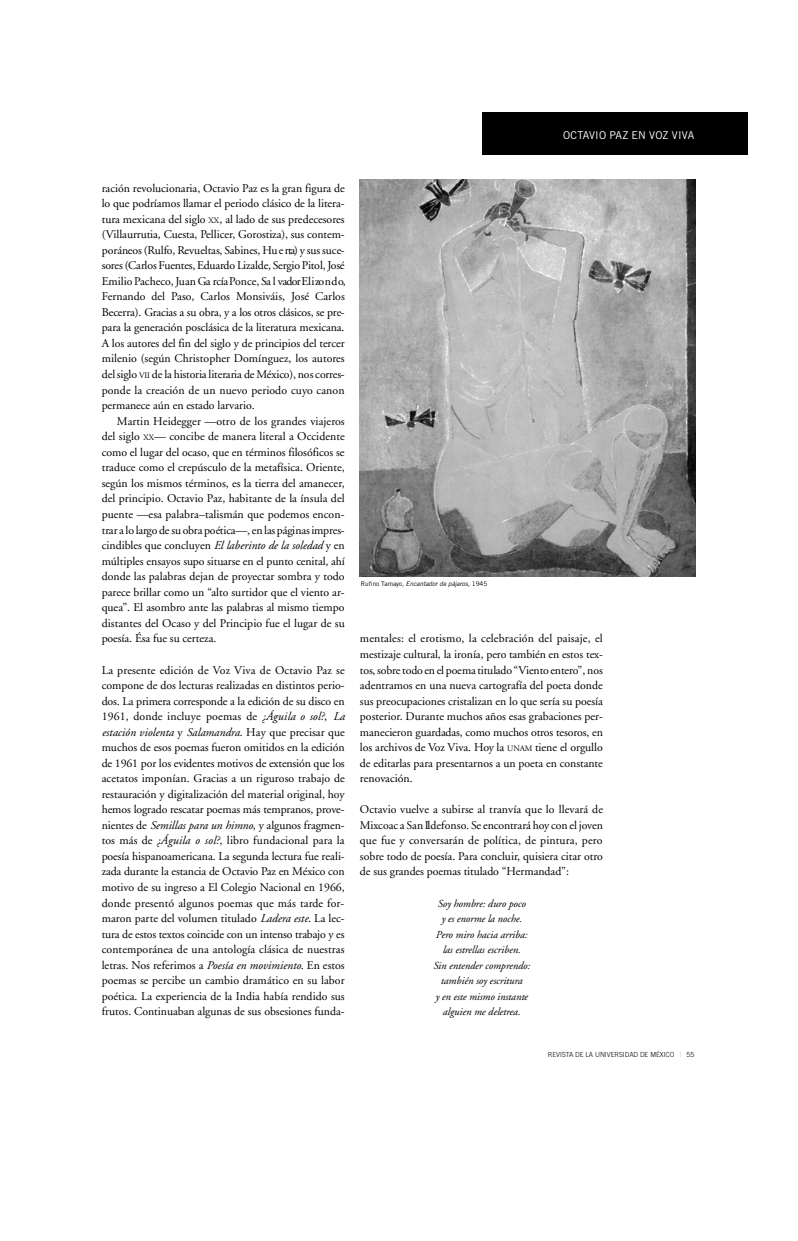
<style>
.page{position:relative;width:798px;height:1241px;background:#fff}
.page>*{position:absolute;margin:0;border:0;box-sizing:border-box;transform-origin:0 0}
.t1{font:11.88px/15.5px "Adobe Garamond";color:#000;text-align:justify}
.t2{font:italic 10.75px/15.5px "Adobe Garamond";letter-spacing:-.005em;color:#000;text-align:center}
.t3{font:10.75px "Trade Gothic";letter-spacing:.005em;color:#fff}
.t4{font:300 7px "Trade Gothic";letter-spacing:-.01em;color:#000}
.t5{font:italic 6.5px "Trade Gothic";letter-spacing:-.005em;color:#000}
.s1{font-size:8.25px}
.s2{font-style:italic}
.s3{font-style:normal}
.s4{font-weight:400;color:#bfbfbf}
</style>
<div class="page">
<div style="left:482px;top:112px;width:265px;height:43px;background:#000"></div>
<img style="left:360px;top:179px;width:335px;height:398px">
<p class="t3" style="left:563px;top:131px;width:132px">O C TAVIO PAZ EN VOZ VIVA</p>
<p class="t1" style="left:102px;top:181px;width:245px">ración revolucionaria, Octavio Paz es la gran figura de lo que podríamos llamar el periodo clásico de la litera&shy;tura mexicana del siglo <span class="s1">XX</span>, al lado de sus predecesores (Villaurrutia, Cuesta, Pellicer, Gorostiza), sus contem&shy;poráneos(Rulfo, Revueltas, Sabines, Hu e rta) y sussuce&shy;so res(CarlosFuentes, Ed u a rdo Lizalde, Sergio Pitol,Jo sé Emilio Pacheco, Juan Ga rcía Ponce, Sa l vador Elizo n d o, Fernando del Paso, Carlos Monsiváis, José Carlos Becerra). Gracias a su obra, y a los otros clásicos, se pre&shy;para la generación posclásica de la literatura mexicana.<br>A los autores del fin del siglo y de principios del tercer milenio (según Christopher Domínguez, los autores delsiglo <span class="s1">V II</span> de la historia literaria de México), nos corre s&shy;ponde la creación de un nuevo periodo cuyo canon permanece aún en estado larvario.</p>
<p class="t1" style="left:102px;top:414px;width:244px;text-indent:15px">Martin Heidegger —otro de los grandes viajeros del siglo <span class="s1">XX</span>— concibe de manera literal a Occidente como el lugar del ocaso, que en términos filosóficos se traduce como el crepúsculo de la metafísica. Oriente, según los mismos términos, es la tierra del amanecer, del principio. Octavio Paz, habitante de la ínsula del puente —esa palabra–talismán que podemos encon&shy;trar a lo largo de su obra poética—, enlas páginasimpre s&shy;cindibles que concluyen <span class="s2">El laberinto de la soledad</span> y en múltiples ensayos supo situarse en el punto cenital, ahí donde las palabras dejan de proyectar sombra y todo parece brillar como un “alto surtidor que el viento ar&shy;quea”. El asombro ante las palabras al mismo tiempo distantes del Ocaso y del Principio fue el lugar de su poesía. Ésa fue su certeza.</p>
<p class="t1" style="left:102px;top:663px;width:244px">La presente edición de Voz Viva de Octavio Paz se compone de dos lecturas realizadas en distintos perio&shy;dos. La primera corresponde a la edición de su disco en 1961, donde incluye poemas de <span class="s2">¿Águila o sol?</span>, <span class="s2">La estación violenta</span> y <span class="s2">Salamandra</span>. Hay que precisar que muchos de esos poemas fueron omitidos en la edición de 1961 por los evidentes motivos de extensión que los acetatos imponían. Gracias a un riguroso trabajo de restauración y digitalización del material original, hoy hemos logrado rescatar poemas más tempranos, prove&shy;nientes de <span class="s2">Semillas para un himno</span>, y algunos fragmen&shy;tos más de <span class="s2">¿Águila o sol?</span>, libro fundacional para la poesía hispanoamericana. La segunda lectura fue reali&shy;zada durante la estancia de Octavio Paz en México con motivo de su ingreso a El Colegio Nacional en 1966, donde presentó algunos poemas que más tarde for&shy;maron parte del volumen titulado <span class="s2">Ladera este</span>. La lec&shy;tura de estos textos coincide con un intenso trabajo y es contemporánea de una antología clásica de nuestras letras. Nos referimos a <span class="s2">Poesía en movimiento</span>. En estos poemas se percibe un cambio dramático en su labor poética. La experiencia de la India había rendido sus frutos. Continuaban algunas de sus obsesiones funda-</p>
<p class="t5" style="left:361px;top:581px;width:128px"><span class="s3">Rufino Tamayo,</span> Encantador de pájaros<span class="s3">, 1945</span></p>
<p class="t1" style="left:360px;top:631px;width:244px">mentales: el erotismo, la celebración del paisaje, el mestizaje cultural, la ironía, pero también en estos te x&shy;tos, sobre todo en el poema titulado“Viento entero”, nos adentramos en una nueva cartografía del poeta donde sus preocupaciones cristalizan en lo que sería su poesía posterior. Durante muchos años esas grabaciones per&shy;manecieron guardadas, como muchos otros tesoros, en los archivos de Voz Viva. Hoy la <span class="s1">UNAM</span> tiene el orgullo de editarlas para presentarnos a un poeta en constante renovación.</p>
<p class="t1" style="left:360px;top:803px;width:244px">Octavio vuelve a subirse al tranvía que lo llevará de Mixcoac a San Ild e fo n so. Se encontrará hoy con el joven que fue y conversarán de política, de pintura, pero sobre todo de poesía. Para concluir, quisiera citar otro de sus grandes poemas titulado “Hermandad”:</p>
<p class="t2" style="left:433px;top:896px;width:98px">Soy hombre: duro poco<br>y es enorme la noche.<br>Pero miro hacia arriba: las estrellas escriben.<br>Sin entender comprendo: también soy escritura<br>y en este mismo instante alguien me deletrea.</p>
<p class="t4" style="left:547px;top:1051px;width:148px">REVISTA DE LA UNIVERSIDAD DE MÉXICO <span class="s4">|</span> 55</p>
</div>
